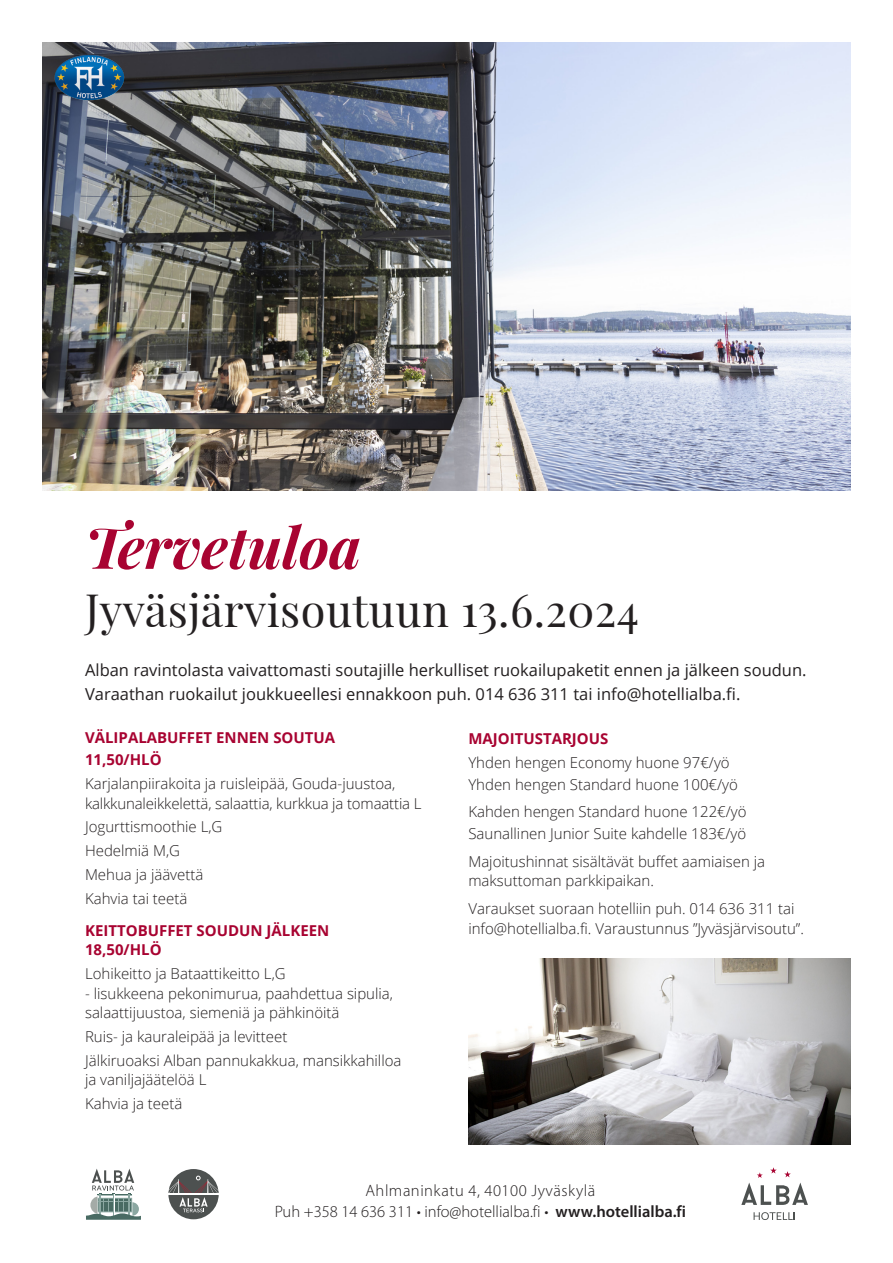
<style>
.page{position:relative;width:893px;height:1263px;background:#fff}
.page>*{position:absolute;margin:0;border:0;box-sizing:border-box;transform-origin:0 0}
.t1{font:italic 700 57px "Playfair Display";color:#a80331}
.t2{font:45px "Playfair Display";letter-spacing:.01em;color:#231f20}
.t3{font:16.5px "Open Sans";color:#231f20}
.t4{font:300 16.5px "Myriad Pro";letter-spacing:.015em;color:#231f20}
.t5{font:300 15px/19.5px "Open Sans";color:#231f20}
.t6{font:700 15px/22.5px "Open Sans";color:#a80331}
.s1{font-weight:600}
</style>
<div class="page">
<svg style="left:754px;top:1212px;width:41px;height:8px"></svg>
<svg style="left:741px;top:1167px;width:67px;height:38px"></svg>
<img style="left:43px;top:43px;width:807px;height:447px">
<img style="left:62px;top:55px;width:28px;height:9px">
<svg style="left:86px;top:1169px;width:55px;height:51px"></svg>
<div style="left:168px;top:1169px;width:51px;height:50px;background:#4d5150;border-radius:50%"></div>
<svg style="left:168px;top:1176px;width:51px;height:36px"></svg>
<hr style="left:168px;top:1193px;width:51px;height:2px;background:#fff">
<img style="left:469px;top:959px;width:381px;height:186px">
<p class="t1" style="left:85px;top:501px;width:278px">Tervetuloa</p>
<p class="t2" style="left:85px;top:575px;width:556px">Jyväsjärvisoutuun 13.6.2024</p>
<p class="t3" style="left:85px;top:659px;width:723px">Alban ravintolasta vaivattomasti soutajille herkulliset ruokailupaketit ennen ja jälkeen soudun.</p>
<p class="t3" style="left:85px;top:682px;width:657px">Varaathan ruokailut joukkueellesi ennakkoon puh. 014 636 311 tai info@hotellialba.fi.</p>
<p class="t6" style="left:85px;top:726px;width:252px">VÄLIPALABUFFET ENNEN SOUTUA<br>11,50/HLÖ</p>
<p class="t5" style="left:85px;top:773px;width:338px">Karjalanpiirakoita ja ruisleipää, Gouda-juustoa, kalkkunaleikkelettä, salaattia, kurkkua ja tomaattia L</p>
<p class="t5" style="left:85px;top:817px;width:139px">Jogurttismoothie L,G</p>
<p class="t5" style="left:85px;top:840px;width:97px">Hedelmiä M,G</p>
<p class="t5" style="left:85px;top:864px;width:120px">Mehua ja jäävettä</p>
<p class="t5" style="left:85px;top:888px;width:104px">Kahvia tai teetä</p>
<p class="t6" style="left:85px;top:920px;width:246px;line-height:19.5px">KEITTOBUFFET SOUDUN JÄLKEEN<br>18,50/HLÖ</p>
<p class="t5" style="left:85px;top:963px;width:202px">Lohikeitto ja Bataattikeitto L,G</p>
<p class="t5" style="left:85px;top:983px;width:310px">- lisukkeena pekonimurua, paahdettua sipulia, salaattijuustoa, siemeniä ja pähkinöitä</p>
<p class="t5" style="left:85px;top:1026px;width:204px">Ruis- ja kauraleipää ja levitteet</p>
<p class="t5" style="left:85px;top:1050px;width:318px">Jälkiruoaksi Alban pannukakkua, mansikkahilloa ja vaniljajäätelöä L</p>
<p class="t5" style="left:85px;top:1093px;width:99px">Kahvia ja teetä</p>
<p class="t6" style="left:468px;top:727px;width:142px">MAJOITUSTARJOUS</p>
<p class="t5" style="left:468px;top:752px;width:263px">Yhden hengen Economy huone 97€/yö</p>
<p class="t5" style="left:468px;top:774px;width:271px">Yhden hengen Standard huone 100€/yö</p>
<p class="t5" style="left:468px;top:801px;width:280px">Kahden hengen Standard huone 122€/yö</p>
<p class="t5" style="left:468px;top:823px;width:279px">Saunallinen Junior Suite kahdelle 183€/yö</p>
<p class="t5" style="left:468px;top:851px;width:298px">Majoitushinnat sisältävät buffet aamiaisen ja maksuttoman parkkipaikan.</p>
<p class="t5" style="left:468px;top:899px;width:337px">Varaukset suoraan hotelliin puh. 014 636 311 tai info@hotellialba.fi. Varaustunnus ”Jyväsjärvisoutu”.</p>
<p class="t4" style="left:365px;top:1181px;width:231px">Ahlmaninkatu 4, 40100 Jyväskylä</p>
<p class="t4" style="left:275px;top:1202px;width:413px">Puh +358 14 636 311 • info@hotellialba.fi • <span class="s1">www.hotellialba.fi</span></p>
</div>
